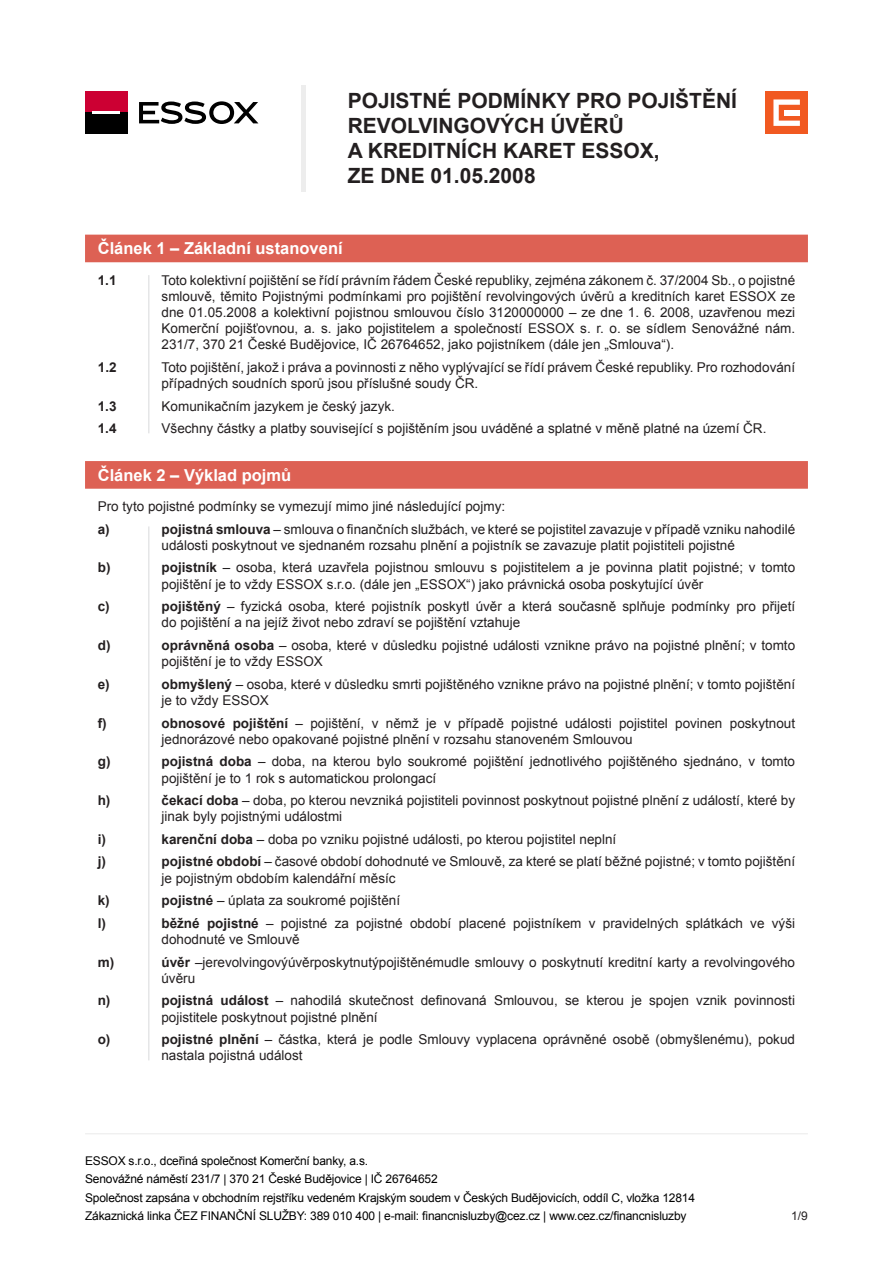
<style>
.page{position:relative;width:893px;height:1263px;background:#fff}
.page>*{position:absolute;margin:0;border:0;box-sizing:border-box;transform-origin:0 0}
.t1{font:700 21px/25.2px "Arial";color:#231f20}
.t2{font:700 16.5px "Arial";color:#fff}
.t3{font:13.5px/16.2px "Arial";color:#231f20}
.t4{font:700 13.5px "Arial";color:#231f20}
.t5{font:12px/18.6px "Arial";letter-spacing:-.015em;color:#000}
.t6{font:12px "Arial";color:#231f20}
.s1{font-weight:700}
</style>
<div class="page">
<div style="left:85px;top:235px;width:723px;height:27px;background:#dd6154"></div>
<div style="left:85px;top:461px;width:723px;height:28px;background:#dd6154"></div>
<svg style="left:139px;top:101px;width:119px;height:23px"></svg>
<div style="left:85px;top:91px;width:43px;height:22px;background:#c03"></div>
<div style="left:85px;top:113px;width:43px;height:21px;background:#000"></div>
<hr style="left:92px;top:111px;width:28px;height:3px;background:#fff">
<div style="left:765px;top:91px;width:43px;height:43px;background:#f15921"></div>
<svg style="left:773px;top:99px;width:27px;height:27px"></svg>
<div style="left:784px;top:110px;width:16px;height:5px;background:#fff"></div>
<hr style="left:85px;top:1133px;width:723px;height:1px;background:#ededed">
<hr style="left:301px;top:85px;width:4px;height:106px;background:#ededed">
<hr style="left:148px;top:275px;width:1px;height:158px;background:#dcdddf">
<hr style="left:148px;top:526px;width:1px;height:534px;background:#dcdddf">
<h1 class="t1" style="left:348px;top:88px;width:391px">POJISTNÉ PODMÍNKY PRO POJIŠTĚNÍ<br>REVOLVINGOVÝCH ÚVĚRŮ<br>A KREDITNÍCH KARET ESSOX,<br>ZE DNE 01.05.2008</h1>
<p class="t2" style="left:98px;top:238px;width:246px">Článek 1 – Základní ustanovení</p>
<p class="t4" style="left:98px;top:271px;width:20px">1.1</p>
<p class="t3" style="left:162px;top:272px;width:635px;text-align:justify">Toto kolektivní pojištění se řídí právním řádem České republiky, zejména zákonem č. 37/2004 Sb., o pojistné smlouvě, těmito Pojistnými podmínkami pro pojištění revolvingových úvěrů a kreditních karet ESSOX ze dne 01.05.2008 a kolektivní pojistnou smlouvou číslo 3120000000 – ze dne 1. 6. 2008, uzavřenou mezi Komerční pojišťovnou, a. s. jako pojistitelem a společností ESSOX s. r. o. se sídlem Senovážné nám.<br>231/7, 370 21 České Budějovice, IČ 26764652, jako pojistníkem (dále jen „Smlouva“).</p>
<p class="t4" style="left:98px;top:358px;width:20px">1.2</p>
<p class="t3" style="left:162px;top:359px;width:635px">Toto pojištění, jakož i práva a povinnosti z něho vyplývající se řídí právem České republiky. Pro rozhodování případných soudních sporů jsou příslušné soudy ČR.</p>
<p class="t4" style="left:98px;top:397px;width:20px">1.3</p>
<p class="t3" style="left:162px;top:398px;width:235px">Komunikačním jazykem je český jazyk.</p>
<p class="t4" style="left:98px;top:420px;width:20px">1.4</p>
<p class="t3" style="left:162px;top:421px;width:606px">Všechny částky a platby související s pojištěním jsou uváděné a splatné v měně platné na území ČR.</p>
<p class="t2" style="left:98px;top:464px;width:195px">Článek 2 – Výklad pojmů</p>
<p class="t3" style="left:98px;top:498px;width:409px">Pro tyto pojistné podmínky se vymezují mimo jiné následující pojmy:</p>
<p class="t4" style="left:98px;top:520px;width:14px">a)</p>
<p class="t3" style="left:162px;top:521px;width:635px"><span class="s1">pojistná smlouva</span> – smlouva o finančních službách, ve které se pojistitel zavazuje v případě vzniku nahodilé události poskytnout ve sjednaném rozsahu plnění a pojistník se zavazuje platit pojistiteli pojistné</p>
<p class="t4" style="left:98px;top:559px;width:14px">b)</p>
<p class="t3" style="left:162px;top:560px;width:635px"><span class="s1">pojistník</span> – osoba, která uzavřela pojistnou smlouvu s pojistitelem a je povinna platit pojistné; v tomto pojištění je to vždy ESSOX s.r.o. (dále jen „ESSOX“) jako právnická osoba poskytující úvěr</p>
<p class="t4" style="left:98px;top:597px;width:14px">c)</p>
<p class="t3" style="left:162px;top:598px;width:635px"><span class="s1">pojištěný</span> – fyzická osoba, které pojistník poskytl úvěr a která současně splňuje podmínky pro přijetí do pojištění a na jejíž život nebo zdraví se pojištění vztahuje</p>
<p class="t4" style="left:98px;top:636px;width:14px">d)</p>
<p class="t3" style="left:162px;top:637px;width:635px"><span class="s1">oprávněná osoba</span> – osoba, které v důsledku pojistné události vznikne právo na pojistné plnění; v tomto pojištění je to vždy ESSOX</p>
<p class="t4" style="left:98px;top:675px;width:14px">e)</p>
<p class="t3" style="left:162px;top:676px;width:635px"><span class="s1">obmyšlený</span> – osoba, které v důsledku smrti pojištěného vznikne právo na pojistné plnění; v tomto pojištění je to vždy ESSOX</p>
<p class="t4" style="left:98px;top:714px;width:10px">f)</p>
<p class="t3" style="left:162px;top:715px;width:635px"><span class="s1">obnosové pojištění</span> – pojištění, v němž je v případě pojistné události pojistitel povinen poskytnout jednorázové nebo opakované pojistné plnění v rozsahu stanoveném Smlouvou</p>
<p class="t4" style="left:98px;top:752px;width:14px">g)</p>
<p class="t3" style="left:162px;top:754px;width:635px"><span class="s1">pojistná doba</span> – doba, na kterou bylo soukromé pojištění jednotlivého pojištěného sjednáno, v tomto pojištění je to 1 rok s automatickou prolongací</p>
<p class="t4" style="left:98px;top:791px;width:14px">h)</p>
<p class="t3" style="left:162px;top:792px;width:635px"><span class="s1">čekací doba</span> – doba, po kterou nevzniká pojistiteli povinnost poskytnout pojistné plnění z událostí, které by jinak byly pojistnými událostmi</p>
<p class="t4" style="left:98px;top:830px;width:10px">i)</p>
<p class="t3" style="left:162px;top:831px;width:456px"><span class="s1">karenční doba</span> – doba po vzniku pojistné události, po kterou pojistitel neplní</p>
<p class="t4" style="left:98px;top:853px;width:10px">j)</p>
<p class="t3" style="left:161px;top:854px;width:635px"><span class="s1">pojistné období</span> – časové období dohodnuté ve Smlouvě, za které se platí běžné pojistné; v tomto pojištění je pojistným obdobím kalendářní měsíc</p>
<p class="t4" style="left:98px;top:891px;width:14px">k)</p>
<p class="t3" style="left:161px;top:892px;width:240px"><span class="s1">pojistné</span> – úplata za soukromé pojištění</p>
<p class="t4" style="left:98px;top:914px;width:10px">l)</p>
<p class="t3" style="left:161px;top:915px;width:635px"><span class="s1">běžné pojistné</span> – pojistné za pojistné období placené pojistníkem v pravidelných splátkách ve výši dohodnuté ve Smlouvě</p>
<p class="t4" style="left:98px;top:953px;width:18px">m)</p>
<p class="t3" style="left:161px;top:954px;width:635px"><span class="s1">úvěr</span> –jerevolvingovýúvěrposkytnutýpojištěnémudle smlouvy o poskytnutí kreditní karty a revolvingového úvěru</p>
<p class="t4" style="left:98px;top:991px;width:14px">n)</p>
<p class="t3" style="left:161px;top:993px;width:635px"><span class="s1">pojistná událost</span> – nahodilá skutečnost definovaná Smlouvou, se kterou je spojen vznik povinnosti pojistitele poskytnout pojistné plnění</p>
<p class="t4" style="left:98px;top:1030px;width:14px">o)</p>
<p class="t3" style="left:161px;top:1031px;width:635px"><span class="s1">pojistné plnění</span> – částka, která je podle Smlouvy vyplacena oprávněné osobě (obmyšlenému), pokud nastala pojistná událost</p>
<p class="t5" style="left:85px;top:1151px;width:611px">ESSOX s.r.o., dceřiná společnost Komerční banky, a.s.<br>Senovážné náměstí 231/7 | 370 21 České Budějovice | IČ 26764652<br>Společnost zapsána v obchodním rejstříku vedeném Krajským soudem v Českých Budějovicích, oddíl C, vložka 12814<br>Zákaznická linka ČEZ FINANČNÍ SLUŽBY: 389 010 400 | e-mail: financnisluzby@cez.cz | www.cez.cz/financnisluzby</p>
<p class="t6" style="left:791px;top:1208px;width:18px">1/9</p>
</div>
